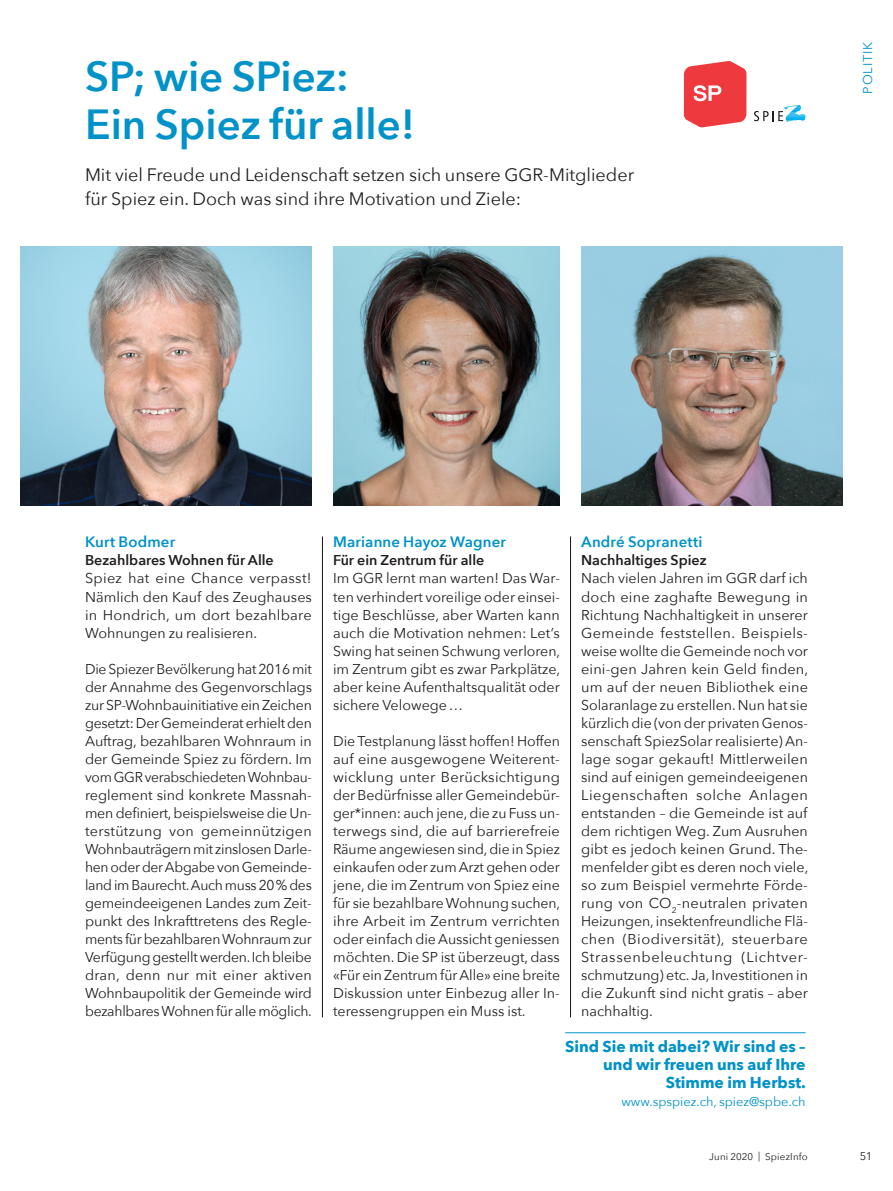
<style>
.page{position:relative;width:893px;height:1191px;background:#fff}
.page>*{position:absolute;margin:0;border:0;box-sizing:border-box;transform-origin:0 0}
.Titel{font:600 42px "Avenir Next";color:#0092c8}
.Lead{font:18px/24px "Avenir Next";color:#231f20}
.Kasten_Titel{font:700 15.75px/18px "Avenir Next";color:#0092c8;text-align:right}
.Untertitel{font:600 15px "Avenir Next";letter-spacing:.01em;color:#0092c8}
.Grundtext{font:14.25px/18px "Avenir Next";color:#231f20;text-align:justify}
.Grundtext-2{font:600 14.25px "Avenir Next";color:#231f20}
.Kasten_GT{font:12.75px "Avenir Next";color:#0092c8}
.Rubriktitel{font:12.75px "Avenir Next";letter-spacing:.07em;color:#0092c8}
.t1{font:11.25px "Avenir Next";color:#231f20}
.t2{font:9.75px "Avenir Next";letter-spacing:.02em;color:#231f20}
</style>
<div class="page">
<hr style="left:322px;top:536px;width:1px;height:481px;background:#231f20">
<hr style="left:570px;top:536px;width:1px;height:481px;background:#231f20">
<hr style="left:565px;top:1032px;width:240px;height:1px;background:#0092c8">
<svg style="left:684px;top:61px;width:62px;height:66px;background:#f0585b"></svg>
<svg style="left:754px;top:105px;width:51px;height:17px"></svg>
<img style="left:581px;top:247px;width:261px;height:258px">
<img style="left:333px;top:247px;width:227px;height:258px">
<img style="left:21px;top:247px;width:291px;height:258px">
<p class="Titel" style="left:85px;top:40px;width:265px">SP; wie SPiez:</p>
<p class="Titel" style="left:85px;top:88px;width:332px">Ein Spiez für alle!</p>
<p class="Lead" style="left:85px;top:162px;width:551px">Mit viel Freude und Leidenschaft setzen sich unsere GGR-Mitglieder für Spiez ein. Doch was sind ihre Motivation und Ziele:</p>
<p class="Rubriktitel" style="left:857px;top:94px;width:53px;rotate:-90deg">POLITIK</p>
<p class="Untertitel" style="left:85px;top:529px;width:92px">Kurt Bodmer</p>
<p class="Grundtext-2" style="left:85px;top:548px;width:190px">Bezahlbares Wohnen für Alle</p>
<p class="Grundtext" style="left:85px;top:569px;width:228px">Spiez hat eine Chance verpasst!<br>Nämlich den Kauf des Zeughauses in Hondrich, um dort bezahlbare Wohnungen zu realisieren.</p>
<p class="Grundtext" style="left:85px;top:659px;width:228px">Die Spiezer Bevölkerung hat 2016 mit der Annahme des Gegenvorschlags zur SP-Wohnbauinitiative ein Zeichen gesetzt: Der Gemeinderat erhielt den Auftrag, bezahlbaren Wohnraum in der Gemeinde Spiez zu fördern. Im vom GGR verabschiedeten Wohnbau&shy;reglement sind konkrete Massnah&shy;men definiert, beispielsweise die Un&shy;terstützung von gemeinnützigen Wohnbauträgern mit zinslosen Darle&shy;hen oder der Abgabe von Gemeinde&shy;land im Baurecht. Auch muss 20% des gemeindeeigenen Landes zum Zeit&shy;punkt des Inkrafttretens des Regle&shy;ments für bezahlbaren Wohnraum zur Verfügung gestellt werden. Ich bleibe dran, denn nur mit einer aktiven Wohnbaupolitik der Gemeinde wird bezahlbares Wohnen für alle möglich.</p>
<p class="Untertitel" style="left:581px;top:529px;width:123px">André Sopranetti</p>
<p class="Grundtext-2" style="left:581px;top:548px;width:127px">Nachhaltiges Spiez</p>
<p class="Grundtext" style="left:581px;top:569px;width:229px">Nach vielen Jahren im GGR darf ich doch eine zaghafte Bewegung in Richtung Nachhaltigkeit in unserer Gemeinde feststellen. Beispiels&shy;weise wollte die Gemeinde noch vor eini-gen Jahren kein Geld finden, um auf der neuen Bibliothek eine Solaranlage zu erstellen. Nun hat sie kürzlich die (von der privaten Genos&shy;senschaft SpiezSolar realisierte) An&shy;lage sogar gekauft! Mittlerweilen sind auf einigen gemeindeeigenen Liegenschaften solche Anlagen entstanden – die Gemeinde ist auf dem richtigen Weg. Zum Ausruhen gibt es jedoch keinen Grund. The&shy;menfelder gibt es deren noch viele, so zum Beispiel vermehrte Förde&shy;rung von CO<sub>2</sub>-neutralen privaten Heizungen, insektenfreundliche Flä&shy;chen (Biodiversität), steuerbare Strassenbeleuchtung (Lichtver&shy;schmutzung) etc. Ja, Investitionen in die Zukunft sind nicht gratis – aber nachhaltig.</p>
<p class="Kasten_Titel" style="left:565px;top:1037px;width:242px">Sind Sie mit dabei? Wir sind es – und wir freuen uns auf Ihre<br>Stimme im Herbst.</p>
<p class="Kasten_GT" style="left:621px;top:1091px;width:186px">www.spspiez.ch, spiez@spbe.ch</p>
<p class="Untertitel" style="left:333px;top:529px;width:174px">Marianne Hayoz Wagner</p>
<p class="Grundtext-2" style="left:333px;top:548px;width:153px">Für ein Zentrum für alle</p>
<p class="Grundtext" style="left:333px;top:569px;width:229px">Im GGR lernt man warten! Das War&shy;ten verhindert voreilige oder einsei&shy;tige Beschlüsse, aber Warten kann auch die Motivation nehmen: Let’s Swing hat seinen Schwung verloren, im Zentrum gibt es zwar Parkplätze, aber keine Aufenthaltsqualität oder sichere Velowege…</p>
<p class="Grundtext" style="left:333px;top:731px;width:229px">Die Testplanung lässt hoffen! Hoffen auf eine ausgewogene Weiterent&shy;wicklung unter Berücksichtigung der Bedürfnisse aller Gemeindebür&shy;ger*innen: auch jene, die zu Fuss un&shy;terwegs sind, die auf barrierefreie Räume angewiesen sind, die in Spiez einkaufen oder zum Arzt gehen oder jene, die im Zentrum von Spiez eine für sie bezahlbare Wohnung suchen, ihre Arbeit im Zentrum verrichten oder einfach die Aussicht geniessen möchten. Die SP ist überzeugt, dass «Für ein Zentrum für Alle» eine breite Diskussion unter Einbezug aller In&shy;teressengruppen ein Muss ist.</p>
<p class="t2" style="left:709px;top:1148px;width:100px">Juni 2020 | SpiezInfo</p>
<p class="t1" style="left:860px;top:1147px;width:14px">51</p>
</div>
